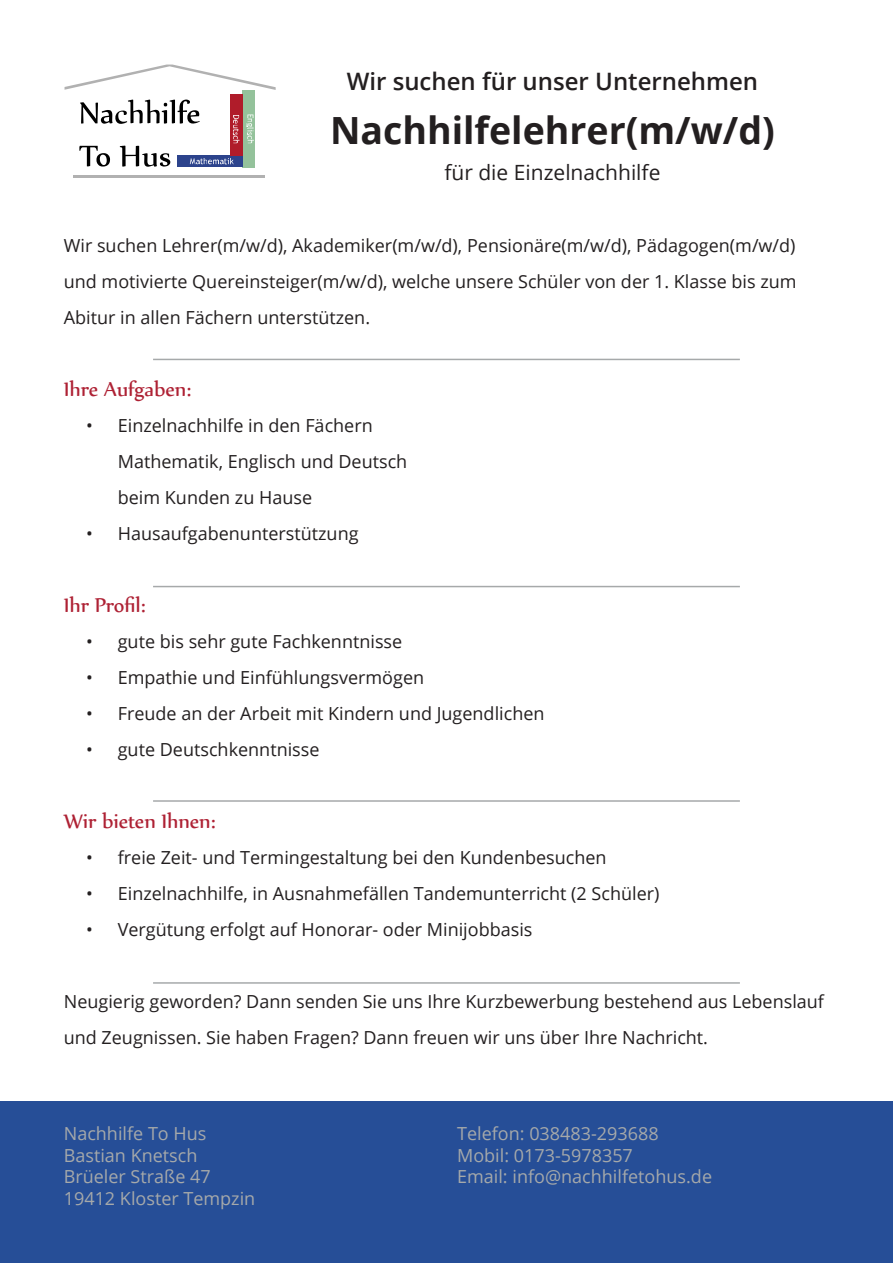
<style>
.page{position:relative;width:893px;height:1263px;background:#fff}
.page>*{position:absolute;margin:0;border:0;box-sizing:border-box;transform-origin:0 0}
.Überschrift{font:700 37.5px "Open Sans";color:#231f20}
.kleine_Überschrift{font:24px "Nyala";color:#ae2134}
.Wir_suchen{font:600 24px "Open Sans";color:#231f20}
.Hinweis_Überschrift{font:21px "Open Sans";color:#231f20}
.Text{font:18px/36px "Open Sans";color:#231f20}
.Kontakt{font:18px/21.6px "Open Sans";color:#a6a9aa}
</style>
<div class="page">
<div style="left:0;top:1101px;width:893px;height:162px;background:#264e97"></div>
<svg style="left:65px;top:65px;width:211px;height:25px"></svg>
<hr style="left:74px;top:175px;width:191px;height:2px;background:#b1b1b1">
<div style="left:243px;top:90px;width:12px;height:77px;background:#94c29b"></div>
<div style="left:177px;top:155px;width:66px;height:12px;background:#2c438c"></div>
<div style="left:230px;top:94px;width:13px;height:61px;background:#b01c2a"></div>
<svg style="left:80px;top:100px;width:120px;height:24px"></svg>
<svg style="left:79px;top:146px;width:31px;height:21px"></svg>
<svg style="left:120px;top:146px;width:50px;height:21px"></svg>
<svg style="left:190px;top:158px;width:44px;height:6px"></svg>
<svg style="left:233px;top:115px;width:7px;height:28px"></svg>
<svg style="left:246px;top:115px;width:8px;height:28px"></svg>
<hr style="left:153px;top:359px;width:587px;height:1px;background:#a6a9aa">
<hr style="left:153px;top:586px;width:587px;height:1px;background:#a6a9aa">
<hr style="left:153px;top:800px;width:587px;height:2px;background:#a6a9aa">
<hr style="left:153px;top:982px;width:587px;height:2px;background:#a6a9aa">
<p class="Wir_suchen" style="left:347px;top:65px;width:413px">Wir suchen für unser Unternehmen</p>
<p class="Überschrift" style="left:330px;top:104px;width:446px">Nachhilfelehrer(m/w/d)</p>
<p class="Hinweis_Überschrift" style="left:444px;top:158px;width:218px">für die Einzelnachhilfe</p>
<p class="Text" style="left:64px;top:227px;width:734px;text-align:justify">Wir suchen Lehrer(m/w/d), Akademiker(m/w/d), Pensionäre(m/w/d), Pädagogen(m/w/d) und motivierte Quereinsteiger(m/w/d), welche unsere Schüler von der 1. Klasse bis zum Abitur in allen Fächern unterstützen.</p>
<p class="kleine_Überschrift" style="left:64px;top:375px;width:129px">Ihre Aufgaben:</p>
<p class="Text" style="left:118px;top:407px;width:291px;text-indent:-32px">• Einzelnachhilfe in den Fächern<br>Mathematik, Englisch und Deutsch beim Kunden zu Hause</p>
<p class="Text" style="left:86px;top:515px;width:274px">• Hausaufgabenunterstützung</p>
<p class="kleine_Überschrift" style="left:64px;top:591px;width:83px">Ihr Profil:</p>
<p class="Text" style="left:86px;top:623px;width:318px">• gute bis sehr gute Fachkenntnisse</p>
<p class="Text" style="left:86px;top:659px;width:339px">• Empathie und Einfühlungsvermögen</p>
<p class="Text" style="left:86px;top:695px;width:460px">• Freude an der Arbeit mit Kindern und Jugendlichen</p>
<p class="Text" style="left:86px;top:731px;width:235px">• gute Deutschkenntnisse</p>
<p class="kleine_Überschrift" style="left:64px;top:807px;width:153px">Wir bieten Ihnen:</p>
<p class="Text" style="left:86px;top:839px;width:522px">• freie Zeit- und Termingestaltung bei den Kundenbesuchen</p>
<p class="Text" style="left:86px;top:875px;width:575px">• Einzelnachhilfe, in Ausnahmefällen Tandemunterricht (2 Schüler)</p>
<p class="Text" style="left:86px;top:911px;width:448px">• Vergütung erfolgt auf Honorar- oder Minijobbasis</p>
<p class="Text" style="left:64px;top:983px;width:762px">Neugierig geworden? Dann senden Sie uns Ihre Kurzbewerbung bestehend aus Lebenslauf und Zeugnissen. Sie haben Fragen? Dann freuen wir uns über Ihre Nachricht.</p>
<p class="Kontakt" style="left:64px;top:1122px;width:193px">Nachhilfe To Hus<br>Bastian Knetsch<br>Brüeler Straße 47<br>19412 Kloster Tempzin</p>
<p class="Kontakt" style="left:457px;top:1122px;width:256px">Telefon: 038483-293688<br>Mobil: 0173-5978357<br>Email: info@nachhilfetohus.de</p>
</div>
